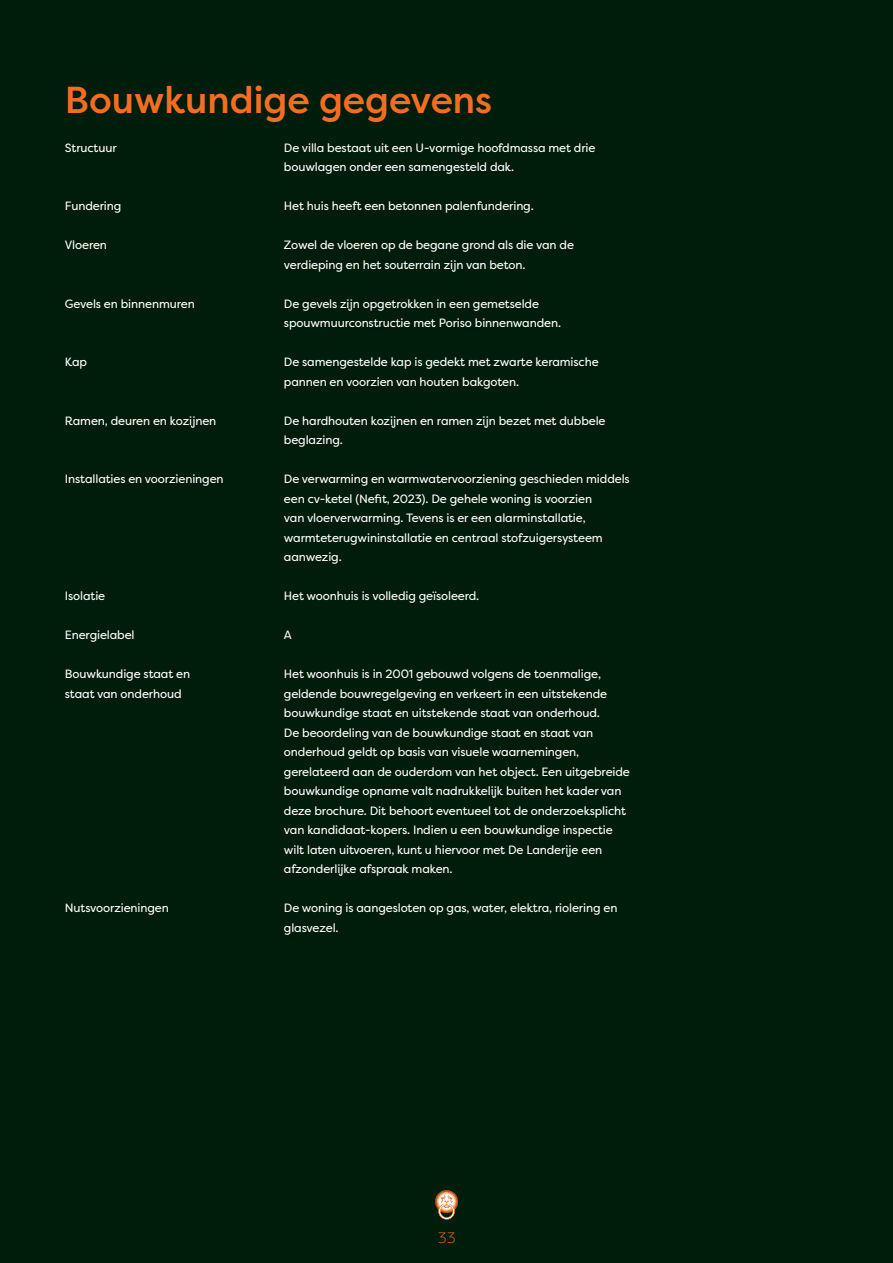
<style>
.page{position:relative;width:893px;height:1263px;background:#001c0a}
.page>*{position:absolute;margin:0;border:0;box-sizing:border-box;transform-origin:0 0}
.Body_9-15{font:500 37.5px "Filson Pro";color:#f36e21}
.t1{font:300 15px "Filson Pro";color:#f36e21}
.Body_9-15-2{font:12px/19.5px "Filson Pro";letter-spacing:-.01em;color:#fff}
</style>
<div class="page">
<svg style="left:435px;top:1190px;width:23px;height:29px"></svg>
<p class="Body_9-15" style="left:65px;top:73px;width:429px">Bouwkundige gegevens</p>
<p class="Body_9-15-2" style="left:65px;top:137px;width:53px">Structuur</p>
<p class="Body_9-15-2" style="left:284px;top:137px;width:313px">De villa bestaat uit een U-vormige hoofdmassa met drie bouwlagen onder een samengesteld dak.</p>
<p class="Body_9-15-2" style="left:65px;top:196px;width:58px">Fundering</p>
<p class="Body_9-15-2" style="left:284px;top:196px;width:251px">Het huis heeft een betonnen palenfundering.</p>
<p class="Body_9-15-2" style="left:65px;top:235px;width:44px">Vloeren</p>
<p class="Body_9-15-2" style="left:284px;top:235px;width:292px">Zowel de vloeren op de begane grond als die van de verdieping en het souterrain zijn van beton.</p>
<p class="Body_9-15-2" style="left:65px;top:293px;width:131px">Gevels en binnenmuren</p>
<p class="Body_9-15-2" style="left:284px;top:293px;width:279px">De gevels zijn opgetrokken in een gemetselde spouwmuurconstructie met Poriso binnenwanden.</p>
<p class="Body_9-15-2" style="left:65px;top:352px;width:24px">Kap</p>
<p class="Body_9-15-2" style="left:284px;top:352px;width:316px">De samengestelde kap is gedekt met zwarte keramische pannen en voorzien van houten bakgoten.</p>
<p class="Body_9-15-2" style="left:65px;top:410px;width:153px">Ramen, deuren en kozijnen</p>
<p class="Body_9-15-2" style="left:284px;top:410px;width:323px">De hardhouten kozijnen en ramen zijn bezet met dubbele beglazing.</p>
<p class="Body_9-15-2" style="left:65px;top:469px;width:160px">Installaties en voorzieningen</p>
<p class="Body_9-15-2" style="left:284px;top:469px;width:347px">De verwarming en warmwatervoorziening geschieden middels een cv-ketel (Nefit, 2023). De gehele woning is voorzien<br>van vloerverwarming. Tevens is er een alarminstallatie, warmteterugwininstallatie en centraal stofzuigersysteem aanwezig.</p>
<p class="Body_9-15-2" style="left:65px;top:586px;width:42px">Isolatie</p>
<p class="Body_9-15-2" style="left:284px;top:586px;width:197px">Het woonhuis is volledig geïsoleerd.</p>
<p class="Body_9-15-2" style="left:65px;top:625px;width:71px">Energielabel</p>
<p class="Body_9-15-2" style="left:284px;top:625px;width:10px">A</p>
<p class="Body_9-15-2" style="left:65px;top:664px;width:127px">Bouwkundige staat en</p>
<p class="Body_9-15-2" style="left:284px;top:664px;width:319px">Het woonhuis is in 2001 gebouwd volgens de toenmalige,</p>
<p class="Body_9-15-2" style="left:65px;top:683px;width:118px">staat van onderhoud</p>
<p class="Body_9-15-2" style="left:284px;top:683px;width:325px">geldende bouwregelgeving en verkeert in een uitstekende bouwkundige staat en uitstekende staat van onderhoud.</p>
<p class="Body_9-15-2" style="left:284px;top:722px;width:347px">De beoordeling van de bouwkundige staat en staat van onderhoud geldt op basis van visuele waarnemingen, gerelateerd aan de ouderdom van het object. Een uitgebreide bouwkundige opname valt nadrukkelijk buiten het kader van deze brochure. Dit behoort eventueel tot de onderzoeksplicht van kandidaat-kopers. Indien u een bouwkundige inspectie wilt laten uitvoeren, kunt u hiervoor met De Landerije een afzonderlijke afspraak maken.</p>
<p class="Body_9-15-2" style="left:65px;top:898px;width:106px">Nutsvoorzieningen</p>
<p class="Body_9-15-2" style="left:284px;top:898px;width:335px">De woning is aangesloten op gas, water, elektra, riolering en glasvezel.</p>
<p class="t1" style="left:438px;top:1228px;width:19px">33</p>
</div>
